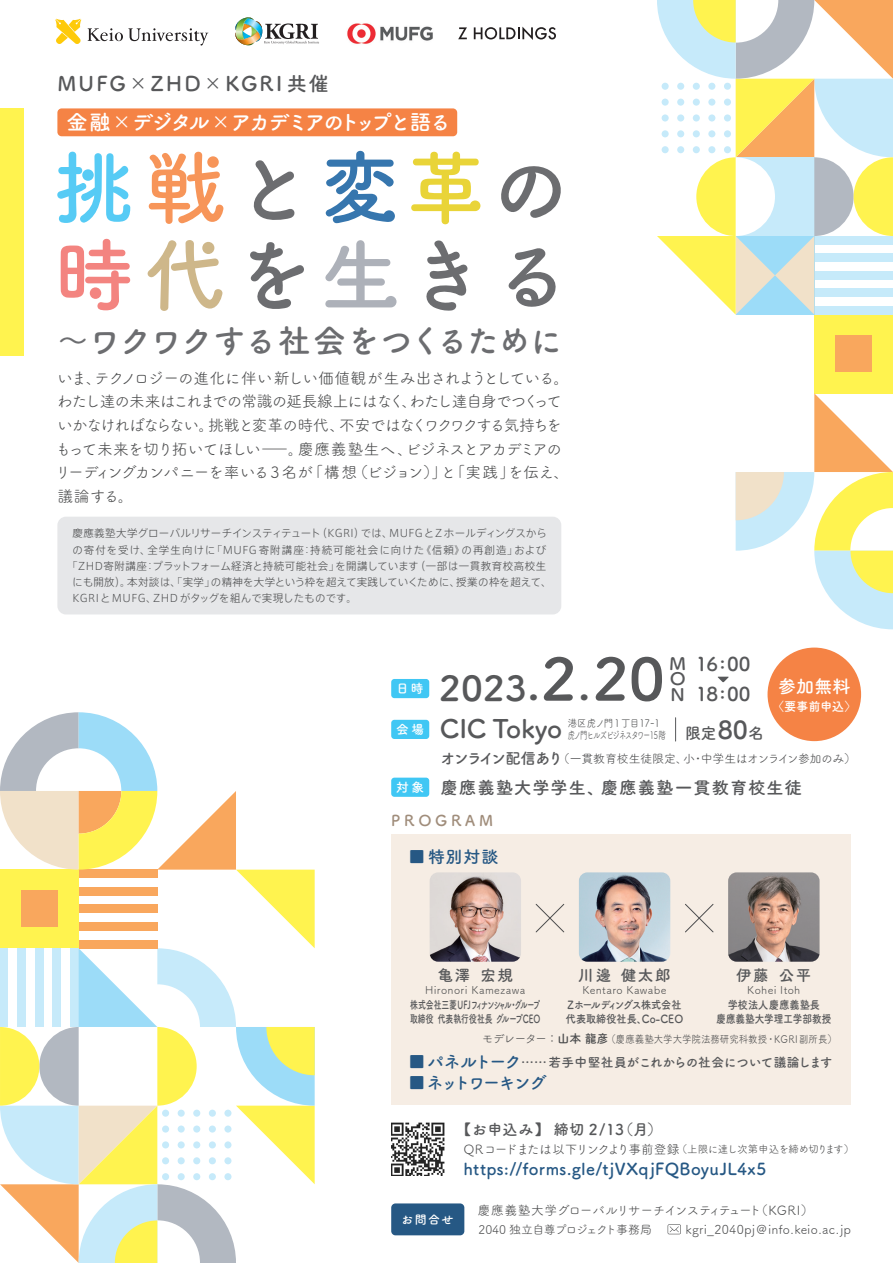
<style>
.page{position:relative;width:893px;height:1263px;background:#fff}
.page>*{position:absolute;margin:0;border:0;box-sizing:border-box;transform-origin:0 0}
.t1{font:700 34.5px "Tsuku A Rd Gothic";color:#57585a;scale:1.05 1}
.t2{font:700 33px "Tsuku A Rd Gothic";letter-spacing:-.06em;color:#6c6d70}
.t3{font:700 25.5px "Tsuku A Rd Gothic";letter-spacing:-.01em;color:#57585a}
.t4{font:700 21.3px "Tsuku A Rd Gothic";letter-spacing:-.125em;color:#fff}
.t5{font:700 20.25px "Tsuku A Rd Gothic";letter-spacing:.11em;color:#57585a}
.t6{font:700 19.05px/30.2px "Tsuku A Rd Gothic";letter-spacing:-.025em;color:#57585a}
.t7{font:700 18px "Tsuku A Rd Gothic";color:#fff}
.t8{font:700 17.25px "Tsuku A Rd Gothic";letter-spacing:.06em;color:#57585a}
.t9{font:700 17.25px/15.6px "Tsuku A Rd Gothic";letter-spacing:.06em;color:#57585a;text-align:justify;scale:1.05 1}
.t10{font:700 16.8px "Tsuku A Rd Gothic";letter-spacing:-.09em;color:#265884}
.t11{font:700 16.8px "Tsuku A Rd Gothic";letter-spacing:-.12em;color:#265884}
.t12{font:700 16.5px "Tsuku A Rd Gothic";letter-spacing:.02em;color:#265884}
.t13{font:15.75px/23.7px "Tsuku A Rd Gothic";letter-spacing:-.07em;color:#4b4c4d}
.t14{font:700 15.75px "Tsuku A Rd Gothic";color:#57585a}
.t15{font:700 15.6px "Tsuku A Rd Gothic";letter-spacing:.1em;color:#57585a}
.t16{font:700 15px "Tsuku A Rd Gothic";letter-spacing:.05em;color:#57585a}
.t17{font:700 15px "Tsuku A Rd Gothic";letter-spacing:.25em;color:#a08d7b}
.t18{font:12.75px "Tsuku A Rd Gothic";letter-spacing:-.115em;color:#4b4c4d}
.t19{font:12.75px "Tsuku A Rd Gothic";letter-spacing:-.045em;color:#4b4c4d}
.t20{font:700 12.75px "Tsuku A Rd Gothic";letter-spacing:-.025em;color:#57585a}
.t21{font:700 12.75px "Tsuku A Rd Gothic";color:#fff}
.t22{font:12.45px "Tsuku A Rd Gothic";letter-spacing:.005em;color:#4b4c4d}
.t23{font:700 12.3px "Tsuku A Rd Gothic";letter-spacing:-.035em;color:#fff}
.t24{font:12px "Tsuku A Rd Gothic";letter-spacing:-.06em;color:#4b4c4d}
.t25{font:700 12px "Tsuku A Rd Gothic";letter-spacing:.11em;color:#fff}
.t26{font:11.85px "Tsuku A Rd Gothic";letter-spacing:-.01em;color:#4b4c4d}
.t27{font:700 11.25px/14.2px "Tsuku A Rd Gothic";color:#57585a;scale:.9 1}
.t28{font:700 11.25px/14.2px "Tsuku A Rd Gothic";color:#57585a;scale:.7 1}
.t29{font:10.8px "Tsuku A Rd Gothic";letter-spacing:.035em;color:#4b4c4d}
.t30{font:300 10.5px "Axis Std";letter-spacing:.015em;color:#4b4c4d}
.t31{font:300 10.5px "Axis Std";letter-spacing:.035em;color:#4b4c4d}
.t32{font:10.5px "Tsuku A Rd Gothic";color:#4b4c4d;scale:.9 1}
.t33{font:300 10.5px "Axis Std";letter-spacing:.1em;color:#4b4c4d}
.t34{font:10.5px "Tsuku A Rd Gothic";letter-spacing:-.14em;color:#4b4c4d;scale:.7 1}
.s1{font-size:45px}
.s2{font-size:57.75px}
.s3{font-size:24.9px}
.s4{font-weight:700;font-size:15.3px;color:#57585a}
.s5{font-size:12px}
.s6{font-weight:700;font-size:12px}
.s7{font-size:10.5px}
</style>
<div class="page">
<div style="left:814px;top:315px;width:79px;height:78px;background:#fff34f"></div>
<div style="left:835px;top:336px;width:37px;height:36px;background:#f9a75d"></div>
<svg style="left:736px;top:393px;width:157px;height:236px"></svg>
<svg style="left:657px;top:0;width:236px;height:315px"></svg>
<svg style="left:0;top:712px;width:315px;height:551px"></svg>
<div style="left:57px;top:517px;width:504px;height:97px;background:#e6e7e9;border-radius:9px"></div>
<div style="left:391px;top:834px;width:459px;height:270px;background:#f6ede4"></div>
<div style="left:391px;top:720px;width:38px;height:19px;background:#40c7f4;border-radius:3px"></div>
<img style="left:347px;top:23px;width:86px;height:21px">
<svg style="left:235px;top:17px;width:84px;height:28px"></svg>
<svg style="left:458px;top:27px;width:9px;height:12px"></svg>
<svg style="left:474px;top:27px;width:82px;height:13px"></svg>
<svg style="left:88px;top:28px;width:120px;height:18px"></svg>
<svg style="left:55px;top:19px;width:26px;height:25px"></svg>
<img style="left:579px;top:872px;width:91px;height:90px">
<img style="left:728px;top:872px;width:91px;height:90px">
<img style="left:430px;top:872px;width:91px;height:90px">
<div style="left:391px;top:778px;width:38px;height:19px;background:#40c7f4;border-radius:3px"></div>
<div style="left:391px;top:679px;width:38px;height:19px;background:#40c7f4;border-radius:3px"></div>
<svg style="left:57px;top:152px;width:73px;height:71px"></svg>
<svg style="left:149px;top:152px;width:74px;height:72px"></svg>
<svg style="left:253px;top:160px;width:42px;height:60px"></svg>
<svg style="left:501px;top:166px;width:60px;height:52px"></svg>
<svg style="left:61px;top:239px;width:69px;height:71px"></svg>
<svg style="left:148px;top:240px;width:74px;height:71px"></svg>
<svg style="left:250px;top:242px;width:54px;height:67px"></svg>
<svg style="left:426px;top:240px;width:42px;height:71px"></svg>
<svg style="left:508px;top:248px;width:48px;height:59px"></svg>
<div style="left:0;top:108px;width:23px;height:248px;background:#fff34f"></div>
<svg style="left:535px;top:903px;width:30px;height:30px"></svg>
<svg style="left:685px;top:903px;width:29px;height:30px"></svg>
<div style="left:57px;top:108px;width:400px;height:28px;background:#f58345;border-radius:4px"></div>
<svg style="left:668px;top:1224px;width:13px;height:10px"></svg>
<div style="left:202px;top:242px;width:12px;height:12px;background:#ceb78a;border-radius:50%"></div>
<div style="left:90px;top:287px;width:11px;height:12px;background:#f38480;border-radius:50%"></div>
<svg style="left:326px;top:151px;width:69px;height:72px"></svg>
<svg style="left:325px;top:240px;width:71px;height:67px"></svg>
<svg style="left:411px;top:152px;width:69px;height:72px"></svg>
<div style="left:207px;top:156px;width:12px;height:12px;background:#f79559;border-radius:50%"></div>
<div style="left:82px;top:169px;width:12px;height:12px;background:#56cbf5;border-radius:50%"></div>
<img style="left:391px;top:1123px;width:53px;height:53px">
<svg style="left:717px;top:677px;width:12px;height:5px"></svg>
<div style="left:767px;top:648px;width:94px;height:93px;background:#f58345;border-radius:50%"></div>
<div style="left:391px;top:1203px;width:73px;height:32px;background:#265884;border-radius:4px"></div>
<svg style="left:675px;top:718px;width:1px;height:23px"></svg>
<p class="t5" style="left:57px;top:68px;width:273px">MUFG×ZHD×KGRI 共催</p>
<h3 class="t4" style="left:67px;top:106px;width:386px">金融×デジタル×アカデミアのトップと語る</h3>
<h2 class="t2" style="left:56px;top:315px;width:508px">～ワクワクする社会をつくるために</h2>
<p class="t13" style="left:55px;top:365px;width:516px">いま、テクノロジーの進化に伴い新しい価値観が生み出されようとしている。わたし達の未来はこれまでの常識の延長線上にはなく、わたし達自身でつくっていかなければならない。挑戦と変革の時代、不安ではなくワクワクする気持ちをもって未来を切り拓いてほしい―。慶應義塾生へ、ビジネスとアカデミアのリーディングカンパニーを率いる3 名が「構想（ビジョン）」と「実践」を伝え、議論する。</p>
<p class="t30" style="left:72px;top:526px;width:476px">慶應義塾大学グローバルリサーチインスティテュート（KGRI）では、MUFGとZホールディングスから</p>
<p class="t33" style="left:72px;top:542px;width:475px">の寄付を受け、全学生向けに「MUFG寄附講座：持続可能社会に向けた《信頼》の再創造」および</p>
<p class="t31" style="left:67px;top:558px;width:481px">「ZHD寄附講座：プラットフォーム経済と持続可能社会」を開講しています（一部は一貫教育校高校生</p>
<p class="t30" style="left:72px;top:574px;width:481px">にも開放）。本対談は、「実学」の精神を大学という枠を超えて実践していくために、授業の枠を超えて、</p>
<p class="t31" style="left:72px;top:590px;width:286px">KGRIとMUFG、ZHDがタッグを組んで実現したものです。</p>
<p class="t21" style="left:396px;top:679px;width:29px">日時</p>
<h1 class="t1" style="left:439px;top:661px;width:217px">2023<span class="s1">.</span><span class="s2">2</span><span class="s1">.</span><span class="s2">20</span></h1>
<p class="t6" style="left:696px;top:647px;width:56px">16:00<br>18:00</p>
<p class="t9" style="left:669px;top:654px;width:18px">M O N</p>
<h3 class="t3" style="left:440px;top:709px;width:124px">CIC Tokyo</h3>
<p class="t32" style="left:568px;top:715px;width:104px">港区虎ノ門1丁目17-1</p>
<p class="t21" style="left:396px;top:719px;width:30px">会場</p>
<p class="t34" style="left:568px;top:727px;width:142px">虎ノ門ヒルズビジネスタワー15 階</p>
<p class="t14" style="left:685px;top:720px;width:80px">限定<span class="s3">80</span>名</p>
<p class="t7" style="left:778px;top:672px;width:73px">参加無料</p>
<p class="t23" style="left:772px;top:697px;width:86px">〈要事前申込〉</p>
<p class="t21" style="left:396px;top:777px;width:30px">対象</p>
<p class="t26" style="left:440px;top:750px;width:417px"><span class="s4">オンライン配信あり</span>（一貫教育校生徒限定、小・中学生はオンライン参加のみ）</p>
<p class="t8" style="left:441px;top:774px;width:363px">慶應義塾大学学生、慶應義塾一貫教育校生徒</p>
<p class="t17" style="left:391px;top:809px;width:103px">PROGRAM</p>
<p class="t10" style="left:408px;top:843px;width:91px">■ 特別対談</p>
<p class="t15" style="left:438px;top:963px;width:77px">亀澤 宏規</p>
<p class="t29" style="left:425px;top:982px;width:102px">Hironori Kamezawa</p>
<p class="t28" style="left:410px;top:996px;width:188px">株式会社三菱 UFJフィナンシャル・グループ取締役代表執行役社長グループCEO</p>
<p class="t15" style="left:736px;top:963px;width:77px">伊藤 公平</p>
<p class="t29" style="left:747px;top:982px;width:54px">Kohei Itoh</p>
<p class="t27" style="left:716px;top:996px;width:129px;text-align:center">学校法人慶應義塾長<br>慶應義塾大学理工学部教授</p>
<p class="t20" style="left:521px;top:1052px;width:313px">……若手中堅社員がこれからの社会について議論します</p>
<p class="t15" style="left:579px;top:963px;width:93px">川邊 健太郎</p>
<p class="t29" style="left:582px;top:982px;width:86px">Kentaro Kawabe</p>
<p class="t27" style="left:566px;top:996px;width:132px">Zホールディングス株式会社代表取締役社長、Co-CEO</p>
<p class="t32" style="left:482px;top:1031px;width:396px"><span class="s5">モデレーター：</span><span class="s6">山本 龍彦</span>（慶應義塾大学大学院法務研究科教授・KGRI副所長）</p>
<p class="t10" style="left:408px;top:1048px;width:115px">■ パネルトーク</p>
<p class="t11" style="left:408px;top:1070px;width:140px">■ ネットワーキング</p>
<p class="t16" style="left:456px;top:1118px;width:208px">【お申込み】締切 2/13（月）</p>
<p class="t18" style="left:464px;top:1139px;width:392px">QRコードまたは以下リンクより事前登録<span class="s7">（上限に達し次第申込を締め切ります）</span></p>
<p class="t12" style="left:464px;top:1156px;width:304px">https://forms.gle/tjVXqjFQBoyuJL4x5</p>
<p class="t25" style="left:406px;top:1206px;width:53px">お問合せ</p>
<p class="t25" style="left:401px;top:1210px;width:54px">お問合せ</p>
<p class="t19" style="left:478px;top:1200px;width:337px">慶應義塾大学グローバルリサーチインスティテュート（KGRI）</p>
<p class="t24" style="left:478px;top:1220px;width:175px">2040 独立自尊プロジェクト事務局</p>
<p class="t22" style="left:686px;top:1220px;width:167px">kgri_2040pj@info.keio.ac.jp</p>
</div>
